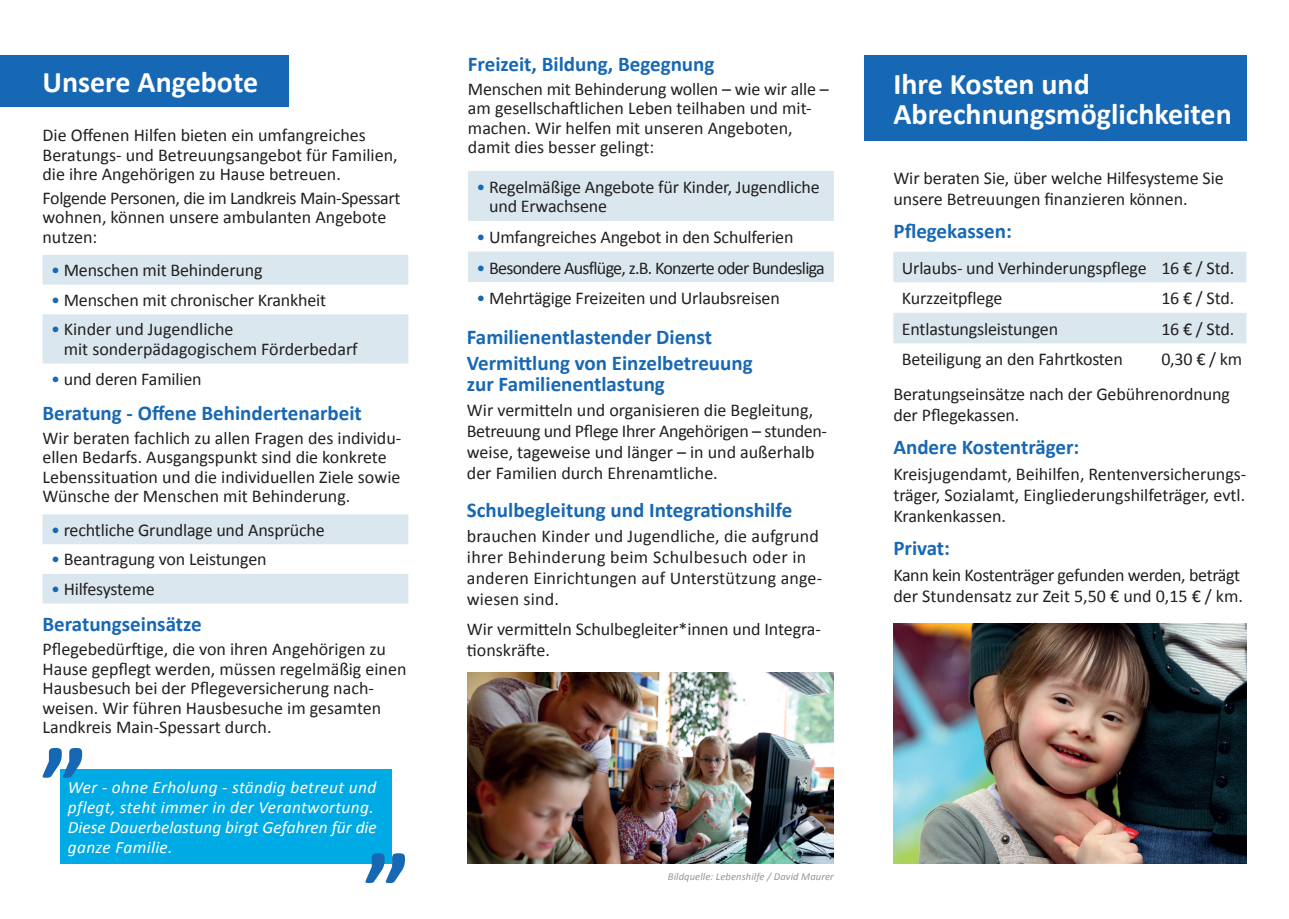
<style>
.page{position:relative;width:1289px;height:919px;background:#fff}
.page>*{position:absolute;margin:0;border:0;box-sizing:border-box;transform-origin:0 0}
.t1{font:700 30px/30px "Calibri";color:#fff}
.t2{font:700 21px/25.2px "Calibri";color:#1768b4}
.t3{font:18px/19.5px "Calibri";letter-spacing:-.005em;color:#231f20}
.t4{font:18px "Calibri";letter-spacing:-.04em;color:#231f20}
.t5{font:italic 17.25px/20.2px "Calibri";letter-spacing:.02em;color:#fff}
.t6{font:italic 10.5px "Calibri";letter-spacing:.01em;color:#939598}
.s1{color:#1768b4}
</style>
<div class="page">
<div style="left:0;top:55px;width:288px;height:51px;background:#1768b4"></div>
<div style="left:863px;top:55px;width:383px;height:85px;background:#1768b4"></div>
<svg style="left:893px;top:252px;width:353px;height:91px"></svg>
<img style="left:468px;top:672px;width:365px;height:191px">
<img style="left:893px;top:623px;width:353px;height:240px">
<div style="left:60px;top:769px;width:331px;height:94px;background:#00abe5"></div>
<svg style="left:43px;top:748px;width:39px;height:29px"></svg>
<svg style="left:365px;top:853px;width:40px;height:29px"></svg>
<svg style="left:43px;top:255px;width:365px;height:108px"></svg>
<svg style="left:468px;top:171px;width:365px;height:111px"></svg>
<svg style="left:43px;top:514px;width:365px;height:89px"></svg>
<p class="t2" style="left:468px;top:50px;width:248px">Freizeit, Bildung, Begegnung</p>
<p class="t3" style="left:468px;top:78px;width:362px">Menschen mit Behinderung wollen – wie wir alle – am gesellschaftlichen Leben teilhaben und mit&shy;machen. Wir helfen mit unseren Angeboten, damit dies besser gelingt:</p>
<h1 class="t1" style="left:43px;top:66px;width:217px">Unsere Angebote</h1>
<h1 class="t1" style="left:893px;top:68px;width:340px">Ihre Kosten und<br>Abrechnungsmöglichkeiten</h1>
<p class="t3" style="left:43px;top:124px;width:356px">Die Offenen Hilfen bieten ein umfangreiches<br>Beratungs- und Betreuungsangebot für Familien, die ihre Angehörigen zu Hause betreuen.</p>
<p class="t3" style="left:43px;top:187px;width:359px">Folgende Personen, die im Landkreis Main-Spessart wohnen, können unsere ambulanten Angebote nutzen:</p>
<p class="t3" style="left:893px;top:166px;width:332px;line-height:21px">Wir beraten Sie, über welche Hilfesysteme Sie unsere Betreuungen finanzieren können.</p>
<p class="t2" style="left:893px;top:218px;width:120px">Pflegekassen:</p>
<p class="t3" style="left:901px;top:252px;width:334px;line-height:30.5px">Urlaubs- und Verhinderungspflege 16 € / Std.<br>Kurzzeitpflege</p>
<p class="t3" style="left:489px;top:176px;width:332px;text-indent:-13px"><span class="s1">•</span> Regelmäßige Angebote für Kinder, Jugendliche und Erwachsene</p>
<p class="t3" style="left:476px;top:226px;width:318px"><span class="s1">•</span> Umfangreiches Angebot in den Schulferien</p>
<p class="t4" style="left:476px;top:256px;width:350px"><span class="s1">•</span> Besondere Ausflüge, z.B. Konzerte oder Bundesliga</p>
<p class="t3" style="left:476px;top:287px;width:305px"><span class="s1">•</span> Mehrtägige Freizeiten und Urlaubsreisen</p>
<p class="t3" style="left:51px;top:259px;width:213px"><span class="s1">•</span> Menschen mit Behinderung</p>
<p class="t3" style="left:51px;top:289px;width:277px"><span class="s1">•</span> Menschen mit chronischer Krankheit</p>
<p class="t3" style="left:64px;top:319px;width:295px;text-indent:-13px"><span class="s1">•</span> Kinder und Jugendliche<br>mit sonderpädagogischem Förderbedarf</p>
<p class="t3" style="left:51px;top:368px;width:152px"><span class="s1">•</span> und deren Familien</p>
<p class="t3" style="left:1161px;top:288px;width:74px">16 € / Std.</p>
<p class="t3" style="left:901px;top:318px;width:158px">Entlastungsleistungen</p>
<p class="t3" style="left:1161px;top:318px;width:74px">16 € / Std.</p>
<p class="t3" style="left:901px;top:349px;width:222px">Beteiligung an den Fahrtkosten</p>
<p class="t3" style="left:1161px;top:349px;width:82px">0,30 € / km</p>
<p class="t2" style="left:467px;top:324px;width:287px">Familienentlastender Dienst<br>Vermittlung von Einzelbetreuung</p>
<p class="t2" style="left:467px;top:370px;width:199px">zur Familienentlastung</p>
<p class="t3" style="left:467px;top:398px;width:362px;line-height:21px">Wir vermitteln und organisieren die Begleitung, Betreuung und Pflege Ihrer Angehörigen – stunden&shy;weise, tageweise und länger – in und außerhalb der Familien durch Ehrenamtliche.</p>
<p class="t2" style="left:467px;top:496px;width:327px">Schulbegleitung und Integrationshilfe</p>
<p class="t3" style="left:467px;top:525px;width:357px;line-height:21px">brauchen Kinder und Jugendliche, die aufgrund ihrer Behinderung beim Schulbesuch oder in anderen Einrichtungen auf Unterstützung ange&shy;wiesen sind.</p>
<p class="t3" style="left:467px;top:617px;width:355px;line-height:21px">Wir vermitteln Schulbegleiter*innen und Integra&shy;tionskräfte.</p>
<p class="t3" style="left:893px;top:382px;width:338px;line-height:21px">Beratungseinsätze nach der Gebührenordnung der Pflegekassen.</p>
<p class="t2" style="left:893px;top:434px;width:187px">Andere Kostenträger:</p>
<p class="t3" style="left:893px;top:462px;width:354px;line-height:21px;text-align:justify">Kreisjugendamt, Beihilfen, Rentenversicherungs&shy;träger, Sozialamt, Eingliederungshilfeträger, evtl.<br>Krankenkassen.</p>
<p class="t2" style="left:893px;top:534px;width:58px">Privat:</p>
<p class="t3" style="left:893px;top:563px;width:351px;line-height:21px">Kann kein Kostenträger gefunden werden, beträgt der Stundensatz zur Zeit 5,50 € und 0,15 € / km.</p>
<p class="t2" style="left:43px;top:399px;width:321px">Beratung - Offene Behindertenarbeit</p>
<p class="t3" style="left:43px;top:427px;width:360px">Wir beraten fachlich zu allen Fragen des individu&shy;ellen Bedarfs. Ausgangspunkt sind die konkrete Lebenssituation und die individuellen Ziele sowie Wünsche der Menschen mit Behinderung.</p>
<p class="t3" style="left:51px;top:519px;width:275px"><span class="s1">•</span> rechtliche Grundlage und Ansprüche</p>
<p class="t3" style="left:51px;top:548px;width:217px"><span class="s1">•</span> Beantragung von Leistungen</p>
<p class="t3" style="left:51px;top:578px;width:105px"><span class="s1">•</span> Hilfesysteme</p>
<p class="t2" style="left:43px;top:610px;width:161px">Beratungseinsätze</p>
<p class="t3" style="left:43px;top:638px;width:365px">Pflegebedürftige, die von ihren Angehörigen zu Hause gepflegt werden, müssen regelmäßig einen Hausbesuch bei der Pflegeversicherung nach&shy;weisen. Wir führen Hausbesuche im gesamten Landkreis Main-Spessart durch.</p>
<p class="t5" style="left:68px;top:776px;width:310px">Wer - ohne Erholung - ständig betreut und pflegt, steht immer in der Verantwortung.<br>Diese Dauerbelastung birgt Gefahren für die ganze Familie.</p>
<p class="t6" style="left:668px;top:870px;width:167px">Bildquelle: Lebenshilfe / David Maurer</p>
</div>
